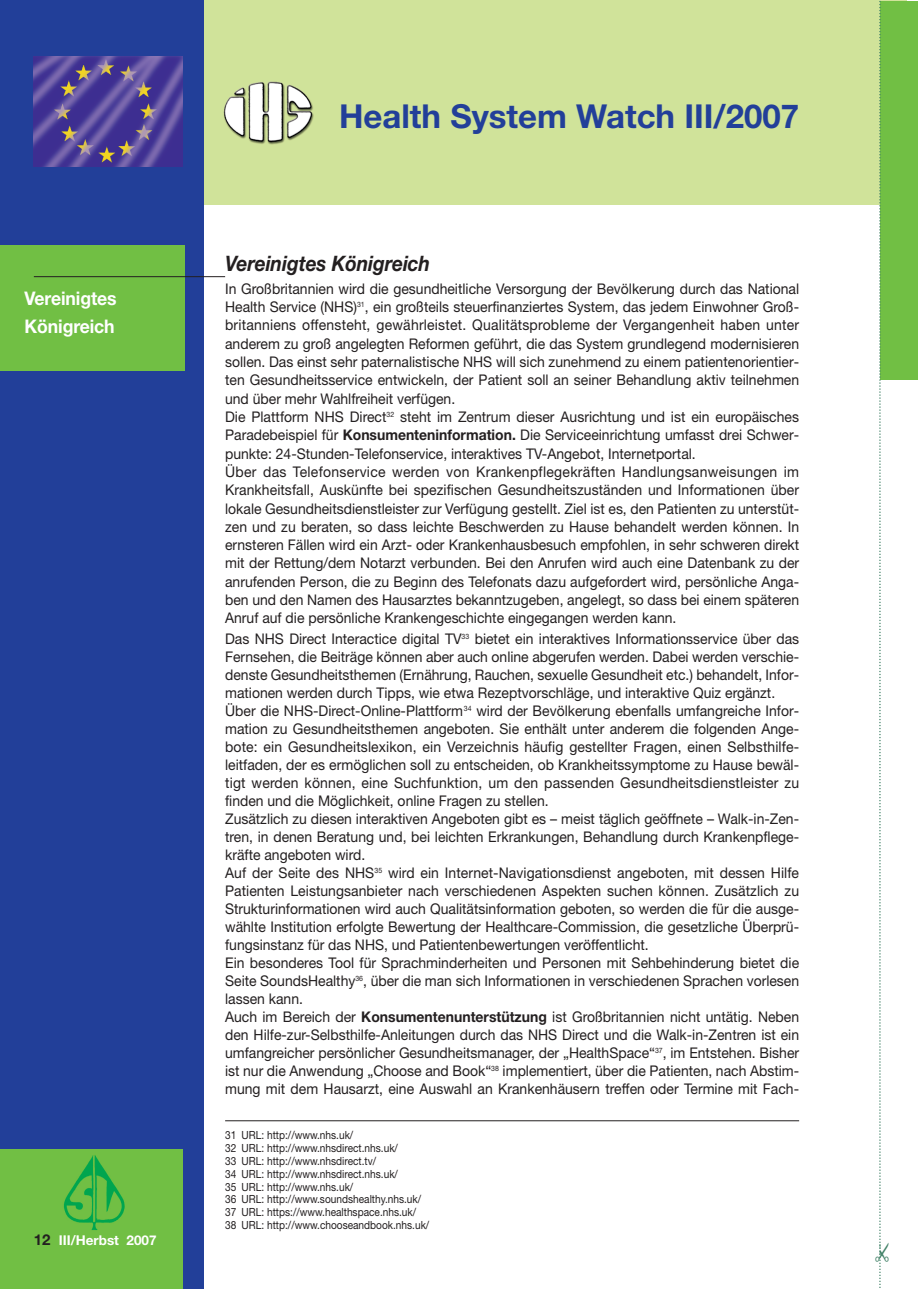
<style>
.page{position:relative;width:918px;height:1289px;background:#fff}
.page>*{position:absolute;margin:0;border:0;box-sizing:border-box;transform-origin:0 0}
.t1{font:700 33px "Helvetica Neue";color:#223f99}
.t2{font:22.5px "Monotype Sorts";color:#418167}
.t3{font:italic 700 21.3px "Helvetica Neue";letter-spacing:-.005em;color:#231f20;scale:.9 1}
.t4{font:700 18.75px/27px "Helvetica Neue";letter-spacing:-.005em;color:#fff;scale:.94 1}
.t5{font:14.7px/18px "Helvetica Neue";color:#231f20;scale:.95 1}
.t6{font:700 13.5px "Helvetica Neue";color:#fff}
.t7{font:11.25px/12.8px "Helvetica Neue";color:#231f20;scale:.9 1}
.s1{font-size:15px;color:#231f20}
.s2{font-weight:700}
</style>
<div class="page">
<div style="left:13px;top:1px;width:894px;height:204px;background:#d0e39a"></div>
<div style="left:0;top:1px;width:204px;height:1287px;background:#223f99"></div>
<div style="left:0;top:1149px;width:183px;height:139px;background:#71bf44"></div>
<img style="left:63px;top:1155px;width:62px;height:75px">
<img style="left:34px;top:56px;width:149px;height:111px">
<div style="left:880px;top:1px;width:30px;height:378px;background:#71bf44"></div>
<div style="left:901px;top:1px;width:17px;height:378px;background:#71bf44"></div>
<img style="left:223px;top:81px;width:91px;height:64px">
<svg style="left:879px;top:1px;width:2px;height:1287px"></svg>
<hr style="left:225px;top:1120px;width:574px;height:1px;background:#231f20">
<div style="left:0;top:245px;width:185px;height:126px;background:#71bf44"></div>
<hr style="left:34px;top:276px;width:191px;height:1px;background:#231f20">
<p class="t4" style="left:25px;top:287px;width:99px">Vereinigtes<br>Königreich</p>
<p class="t6" style="left:34px;top:1235px;width:124px"><span class="s1">12</span> III/Herbst 2007</p>
<h1 class="t1" style="left:339px;top:104px;width:462px">Health System Watch III/2007</h1>
<h3 class="t3" style="left:225px;top:256px;width:229px">Vereinigtes Königreich</h3>
<p class="t5" style="left:225px;top:281px;width:606px">In Großbritannien wird die gesundheitliche Versorgung der Bevölkerung durch das National Health Service (NHS)<sup>31</sup>, ein großteils steuerfinanziertes System, das jedem Einwohner Groß&shy;britanniens offensteht, gewährleistet. Qualitätsprobleme der Vergangenheit haben unter anderem zu groß angelegten Reformen geführt, die das System grundlegend modernisieren sollen. Das einst sehr paternalistische NHS will sich zunehmend zu einem patientenorientier&shy;ten Gesundheitsservice entwickeln, der Patient soll an seiner Behandlung aktiv teilnehmen und über mehr Wahlfreiheit verfügen.<br>Die Plattform NHS Direct<sup>32</sup> steht im Zentrum dieser Ausrichtung und ist ein europäisches Paradebeispiel für <span class="s2">Konsumenteninformation.</span> Die Serviceeinrichtung umfasst drei Schwer&shy;punkte: 24-Stunden-Telefonservice, interaktives TV-Angebot, Internetportal.<br>Über das Telefonservice werden von Krankenpflegekräften Handlungsanweisungen im Krankheitsfall, Auskünfte bei spezifischen Gesundheitszuständen und Informationen über lokale Gesundheitsdienstleister zur Verfügung gestellt. Ziel ist es, den Patienten zu unterstüt&shy;zen und zu beraten, so dass leichte Beschwerden zu Hause behandelt werden können. In ernsteren Fällen wird ein Arzt- oder Krankenhausbesuch empfohlen, in sehr schweren direkt mit der Rettung/dem Notarzt verbunden. Bei den Anrufen wird auch eine Datenbank zu der anrufenden Person, die zu Beginn des Telefonats dazu aufgefordert wird, persönliche Anga&shy;ben und den Namen des Hausarztes bekanntzugeben, angelegt, so dass bei einem späteren Anruf auf die persönliche Krankengeschichte eingegangen werden kann.</p>
<p class="t5" style="left:225px;top:631px;width:606px">Das NHS Direct Interactice digital TV<sup>33</sup> bietet ein interaktives Informationsservice über das Fernsehen, die Beiträge können aber auch online abgerufen werden. Dabei werden verschie&shy;denste Gesundheitsthemen (Ernährung, Rauchen, sexuelle Gesundheit etc.) behandelt, Infor&shy;mationen werden durch Tipps, wie etwa Rezeptvorschläge, und interaktive Quiz ergänzt.<br>Über die NHS-Direct-Online-Plattform<sup>34</sup> wird der Bevölkerung ebenfalls umfangreiche Infor&shy;mation zu Gesundheitsthemen angeboten. Sie enthält unter anderem die folgenden Ange&shy;bote: ein Gesundheitslexikon, ein Verzeichnis häufig gestellter Fragen, einen Selbsthilfe&shy;leitfaden, der es ermöglichen soll zu entscheiden, ob Krankheitssymptome zu Hause bewäl&shy;tigt werden können, eine Suchfunktion, um den passenden Gesundheitsdienstleister zu finden und die Möglichkeit, online Fragen zu stellen.<br>Zusätzlich zu diesen interaktiven Angeboten gibt es – meist täglich geöffnete – Walk-in-Zen&shy;tren, in denen Beratung und, bei leichten Erkrankungen, Behandlung durch Krankenpflege&shy;kräfte angeboten wird.<br>Auf der Seite des NHS<sup>35</sup> wird ein Internet-Navigationsdienst angeboten, mit dessen Hilfe Patienten Leistungsanbieter nach verschiedenen Aspekten suchen können. Zusätzlich zu Strukturinformationen wird auch Qualitätsinformation geboten, so werden die für die ausge&shy;wählte Institution erfolgte Bewertung der Healthcare-Commission, die gesetzliche Überprü&shy;fungsinstanz für das NHS, und Patientenbewertungen veröffentlicht.<br>Ein besonderes Tool für Sprachminderheiten und Personen mit Sehbehinderung bietet die Seite SoundsHealthy<sup>36</sup>, über die man sich Informationen in verschiedenen Sprachen vorlesen lassen kann.<br>Auch im Bereich der <span class="s2">Konsumentenunterstützung</span> ist Großbritannien nicht untätig. Neben den Hilfe-zur-Selbsthilfe-Anleitungen durch das NHS Direct und die Walk-in-Zentren ist ein umfangreicher persönlicher Gesundheitsmanager, der „HealthSpace“<sup>37</sup>, im Entstehen. Bisher ist nur die Anwendung „Choose and Book“<sup>38</sup> implementiert, über die Patienten, nach Abstim&shy;mung mit dem Hausarzt, eine Auswahl an Krankenhäusern treffen oder Termine mit Fach-</p>
<p class="t7" style="left:225px;top:1130px;width:228px">31 URL: http://www.nhs.uk/<br>32 URL: http://www.nhsdirect.nhs.uk/<br>33 URL: http://www.nhsdirect.tv/<br>34 URL: http://www.nhsdirect.nhs.uk/<br>35 URL: http://www.nhs.uk/<br>36 URL: http://www.soundshealthy.nhs.uk/ 37 URL: https://www.healthspace.nhs.uk/ 38 URL: http://www.chooseandbook.nhs.uk/</p>
<h2 class="t2" style="left:872px;top:1262px;width:23px;rotate:-90deg">✃</h2>
</div>
